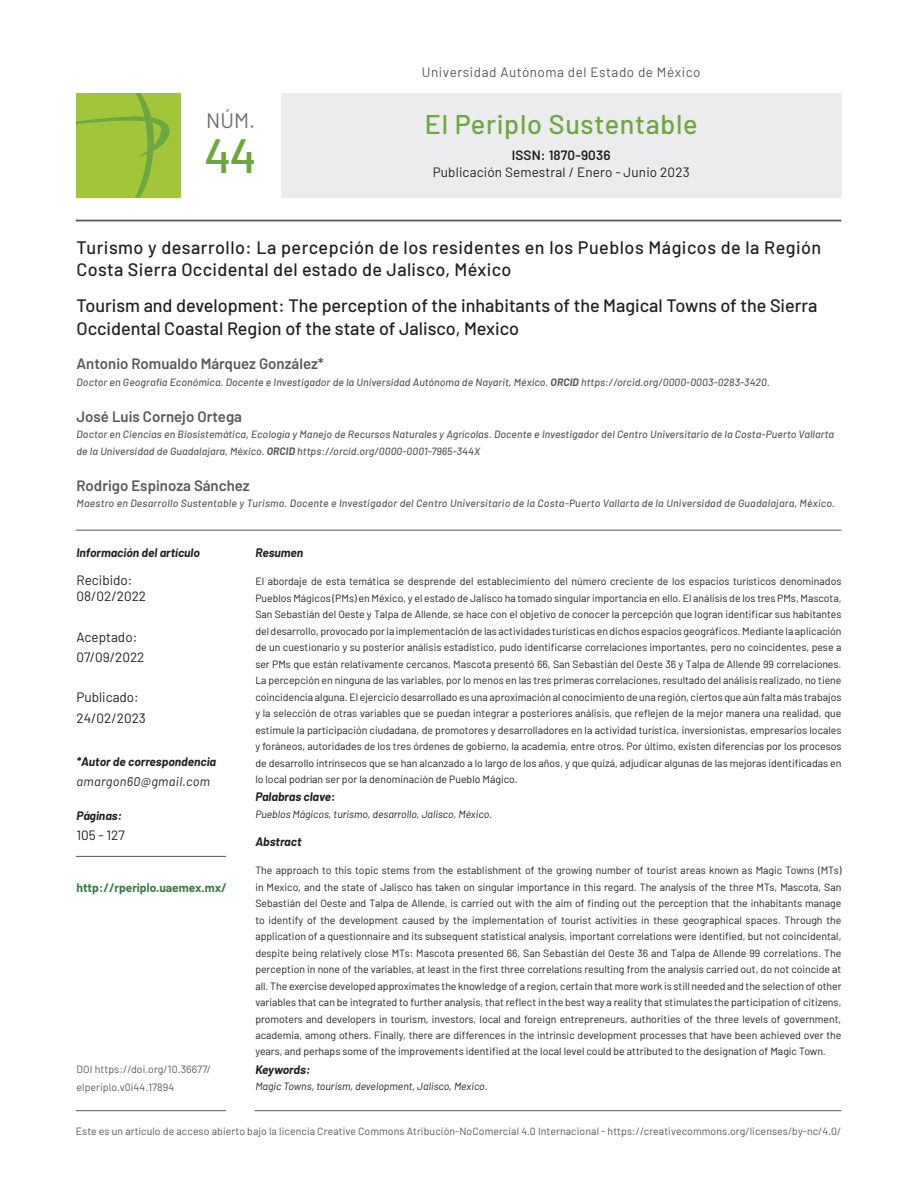
<style>
.page{position:relative;width:918px;height:1188px;background:#fff}
.page>*{position:absolute;margin:0;border:0;box-sizing:border-box;transform-origin:0 0}
.t1{font:500 48px "Barlow";color:#6ca83e}
.t2{font:500 27px "Barlow";letter-spacing:.025em;color:#6ca83e}
.t3{font:21px "Barlow";color:#6c6d70}
.t4{font:500 18px/22.5px "Barlow";color:#231f20}
.t5{font:500 18px/22.5px "Barlow";letter-spacing:.025em;color:#231f20}
.t6{font:600 15px "Barlow";color:#57585a}
.t7{font:13.5px/20.2px "Barlow";color:#231f20}
.t8{font:13.5px "Barlow";letter-spacing:.04em;color:#57585a}
.t9{font:600 13.5px "Barlow";letter-spacing:.01em;color:#231f20}
.t10{font:italic 12.75px "Barlow";letter-spacing:.025em;color:#231f20}
.t11{font:italic 700 12px "Barlow";color:#231f20}
.t12{font:700 12px "Barlow";color:#367c44}
.t13{font:10.5px/16.5px "Barlow";color:#231f20;text-align:justify}
.t14{font:italic 500 10.5px/16.5px "Barlow";letter-spacing:.01em;color:#57585a}
.t15{font:10.5px/18px "Barlow";letter-spacing:.01em;color:#57585a}
.t16{font:italic 10.5px "Barlow";color:#231f20}
.s1{font-weight:700}
.s2{font-style:normal}
</style>
<div class="page">
<div style="left:281px;top:93px;width:560px;height:105px;background:#ececee"></div>
<div style="left:76px;top:93px;width:105px;height:105px;background:#a1c63a"></div>
<svg style="left:76px;top:93px;width:94px;height:105px"></svg>
<hr style="left:76px;top:220px;width:765px;height:1px;background:#57585a">
<hr style="left:76px;top:530px;width:765px;height:1px;background:#57585a">
<hr style="left:76px;top:1110px;width:150px;height:1px;background:#57585a">
<hr style="left:76px;top:856px;width:150px;height:1px;background:#57585a">
<hr style="left:255px;top:1110px;width:586px;height:1px;background:#57585a">
<h3 class="t3" style="left:206px;top:105px;width:50px">NÚM.</h3>
<h1 class="t1" style="left:204px;top:120px;width:54px">44</h1>
<p class="t8" style="left:422px;top:63px;width:280px">Universidad Autónoma del Estado de México</p>
<h2 class="t2" style="left:425px;top:104px;width:274px">El Periplo Sustentable</h2>
<p class="t9" style="left:512px;top:146px;width:100px">ISSN: 1870-9036</p>
<p class="t7" style="left:433px;top:161px;width:258px">Publicación Semestral / Enero - Junio 2023</p>
<h3 class="t5" style="left:77px;top:235px;width:746px">Turismo y desarrollo: La percepción de los residentes en los Pueblos Mágicos de la Región<br>Costa Sierra Occidental del estado de Jalisco, México</h3>
<h3 class="t4" style="left:77px;top:293px;width:742px">Tourism and development: The perception of the inhabitants of the Magical Towns of the Sierra<br>Occidental Coastal Region of the state of Jalisco, Mexico</h3>
<h3 class="t6" style="left:77px;top:353px;width:249px">Antonio Romualdo Márquez González*</h3>
<p class="t14" style="left:77px;top:373px;width:695px">Doctor en Geografía Económica. Docente e Investigador de la Universidad Autónoma de Nayarit, México. <span class="s1">ORCID</span> https://orcid.org/0000-0003-0283-3420.</p>
<h3 class="t6" style="left:77px;top:405px;width:167px">José Luis Cornejo Ortega</h3>
<p class="t14" style="left:77px;top:425px;width:759px">Doctor en Ciencias en Biosistemática, Ecología y Manejo de Recursos Naturales y Agrícolas. Docente e Investigador del Centro Universitario de la Costa-Puerto Vallarta de la Universidad de Guadalajara, México. <span class="s1">ORCID</span> https://orcid.org/0000-0001-7965-344X</p>
<h3 class="t6" style="left:77px;top:474px;width:175px">Rodrigo Espinoza Sánchez</h3>
<p class="t14" style="left:77px;top:494px;width:760px">Maestro en Desarrollo Sustentable y Turismo. Docente e Investigador del Centro Universitario de la Costa-Puerto Vallarta de la Universidad de Guadalajara, México.</p>
<p class="t11" style="left:255px;top:543px;width:49px">Resumen</p>
<p class="t13" style="left:255px;top:572px;width:588px">El abordaje de esta temática se desprende del establecimiento del número creciente de los espacios turísticos denominados Pueblos Mágicos (PMs) en México, y el estado de Jalisco ha tomado singular importancia en ello. El análisis de los tres PMs, Mascota, San Sebastián del Oeste y Talpa de Allende, se hace con el objetivo de conocer la percepción que logran identificar sus habitantes del desarrollo, provocado por la implementación de las actividades turísticas en dichos espacios geográficos. Mediante la aplicación de un cuestionario y su posterior análisis estadístico, pudo identificarse correlaciones importantes, pero no coincidentes, pese a ser PMs que están relativamente cercanos, Mascota presentó 66, San Sebastián del Oeste 36 y Talpa de Allende 99 correlaciones.<br>La percepción en ninguna de las variables, por lo menos en las tres primeras correlaciones, resultado del análisis realizado, no tiene coincidencia alguna. El ejercicio desarrollado es una aproximación al conocimiento de una región, ciertos que aún falta más trabajos y la selección de otras variables que se puedan integrar a posteriores análisis, que reflejen de la mejor manera una realidad, que estimule la participación ciudadana, de promotores y desarrolladores en la actividad turística, inversionistas, empresarios locales y foráneos, autoridades de los tres órdenes de gobierno, la academia, entre otros. Por último, existen diferencias por los procesos de desarrollo intrínsecos que se han alcanzado a lo largo de los años, y que quizá, adjudicar algunas de las mejoras identificadas en lo local podrían ser por la denominación de Pueblo Mágico.</p>
<p class="t11" style="left:255px;top:788px;width:82px">Palabras clave<span class="s2">:</span></p>
<p class="t16" style="left:255px;top:806px;width:238px">Pueblos Mágicos, turismo, desarrollo, Jalisco, México<span class="s2">.</span></p>
<p class="t11" style="left:255px;top:832px;width:48px">Abstract</p>
<p class="t13" style="left:255px;top:861px;width:588px">The approach to this topic stems from the establishment of the growing number of tourist areas known as Magic Towns (MTs) in Mexico, and the state of Jalisco has taken on singular importance in this regard. The analysis of the three MTs, Mascota, San Sebastián del Oeste and Talpa de Allende, is carried out with the aim of finding out the perception that the inhabitants manage to identify of the development caused by the implementation of tourist activities in these geographical spaces. Through the application of a questionnaire and its subsequent statistical analysis, important correlations were identified, but not coincidental, despite being relatively close MTs: Mascota presented 66, San Sebastián del Oeste 36 and Talpa de Allende 99 correlations. The perception in none of the variables, at least in the first three correlations resulting from the analysis carried out, do not coincide at all. The exercise developed approximates the knowledge of a region, certain that more work is still needed and the selection of other variables that can be integrated to further analysis, that reflect in the best way a reality that stimulates the participation of citizens, promoters and developers in tourism, investors, local and foreign entrepreneurs, authorities of the three levels of government, academia, among others. Finally, there are differences in the intrinsic development processes that have been achieved over the years, and perhaps some of the improvements identified at the local level could be attributed to the designation of Magic Town.</p>
<p class="t11" style="left:255px;top:1060px;width:56px">Keywords:</p>
<p class="t16" style="left:255px;top:1079px;width:234px">Magic Towns, tourism, development, Jalisco, Mexico<span class="s2">.</span></p>
<p class="t11" style="left:77px;top:543px;width:125px">Información del artículo</p>
<p class="t7" style="left:77px;top:571px;width:71px;line-height:16.2px">Recibido:<br>08/02/2022</p>
<p class="t7" style="left:77px;top:626px;width:70px">Aceptado:<br>07/09/2022</p>
<p class="t7" style="left:77px;top:686px;width:71px">Publicado:<br>24/02/2023</p>
<p class="t11" style="left:77px;top:753px;width:141px">*Autor de correspondencia</p>
<p class="t10" style="left:77px;top:772px;width:135px">amargon60@gmail.com</p>
<p class="t11" style="left:77px;top:807px;width:47px">Páginas:</p>
<p class="t7" style="left:77px;top:824px;width:50px">105 - 127</p>
<p class="t12" style="left:77px;top:879px;width:152px">http://rperiplo.uaemex.mx/</p>
<p class="t15" style="left:77px;top:1059px;width:136px">DOI https://doi.org/10.36677/ elperiplo.v0i44.17894</p>
<p class="t15" style="left:76px;top:1121px;width:767px">Este es un artículo de acceso abierto bajo la licencia Creative Commons Atribución-NoComercial 4.0 Internacional - https://creativecommons.org/licenses/by-nc/4.0/</p>
</div>
